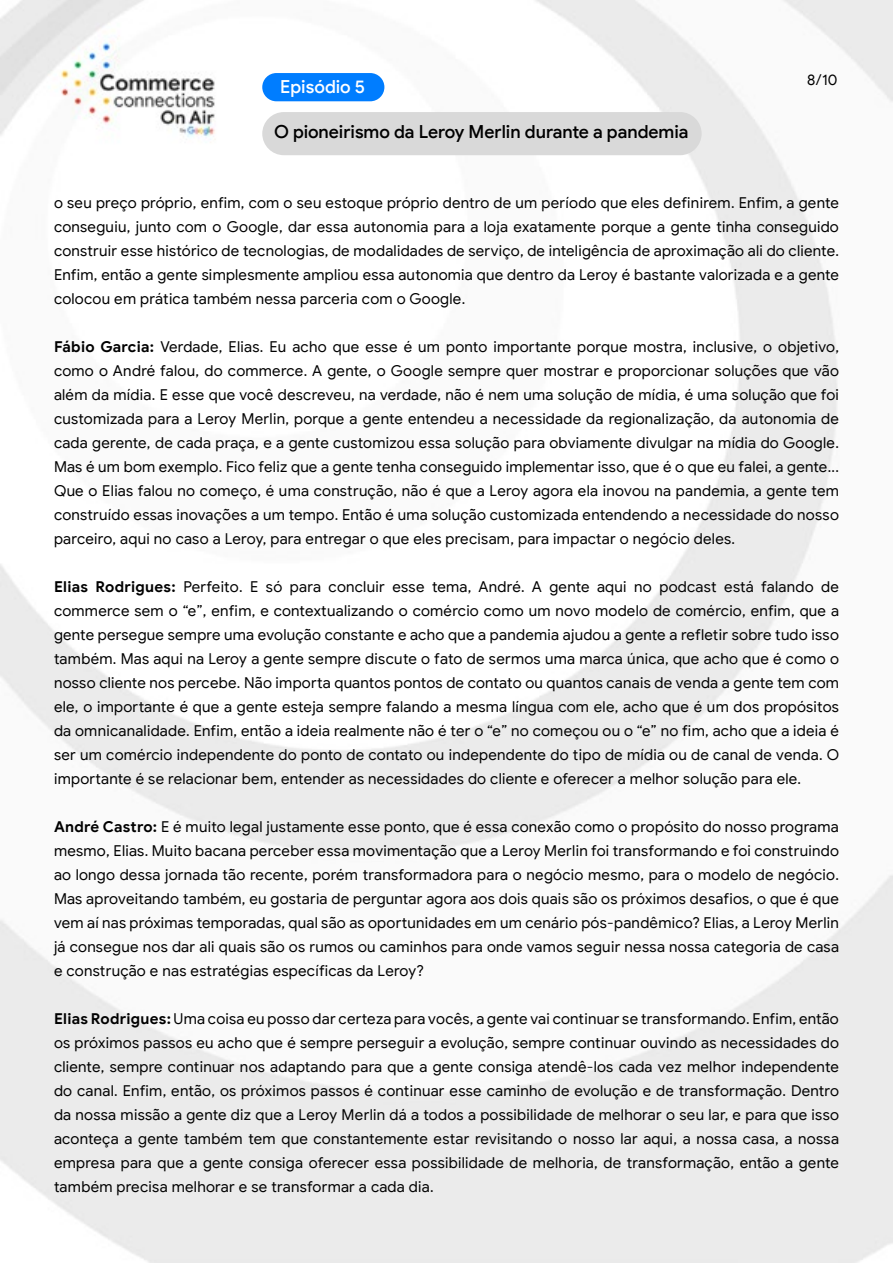
<style>
.page{position:relative;width:893px;height:1263px;background:#fff}
.page>*{position:absolute;margin:0;border:0;box-sizing:border-box;transform-origin:0 0}
.t1{font:500 18px "Google Sans Display";color:#000}
.t2{font:500 18px "Google Sans Display";color:#fff}
.t3{font:15px/24px "Google Sans";letter-spacing:.015em;color:#000;text-align:justify}
.t4{font:15px "Google Sans Display";color:#000}
.s1{font-weight:700}
</style>
<div class="page">
<img style="left:0;top:0;width:893px;height:1263px">
<div style="left:262px;top:73px;width:122px;height:28px;background:#007dff;border-radius:14px"></div>
<div style="left:262px;top:112px;width:440px;height:43px;background:#d9d9d9;border-radius:22px"></div>
<p class="t2" style="left:280px;top:76px;width:86px">Episódio 5</p>
<p class="t1" style="left:274px;top:121px;width:416px">O pioneirismo da Leroy Merlin durante a pandemia</p>
<p class="t4" style="left:807px;top:70px;width:32px">8/10</p>
<p class="t3" style="left:54px;top:191px;width:786px">o seu preço próprio, enfim, com o seu estoque próprio dentro de um período que eles definirem. Enfim, a gente conseguiu, junto com o Google, dar essa autonomia para a loja exatamente porque a gente tinha conseguido construir esse histórico de tecnologias, de modalidades de serviço, de inteligência de aproximação ali do cliente.<br>Enfim, então a gente simplesmente ampliou essa autonomia que dentro da Leroy é bastante valorizada e a gente colocou em prática também nessa parceria com o Google.</p>
<p class="t3" style="left:54px;top:335px;width:786px"><span class="s1">Fábio Garcia:</span> Verdade, Elias. Eu acho que esse é um ponto importante porque mostra, inclusive, o objetivo, como o André falou, do commerce. A gente, o Google sempre quer mostrar e proporcionar soluções que vão além da mídia. E esse que você descreveu, na verdade, não é nem uma solução de mídia, é uma solução que foi customizada para a Leroy Merlin, porque a gente entendeu a necessidade da regionalização, da autonomia de cada gerente, de cada praça, e a gente customizou essa solução para obviamente divulgar na mídia do Google.<br>Mas é um bom exemplo. Fico feliz que a gente tenha conseguido implementar isso, que é o que eu falei, a gente...<br>Que o Elias falou no começo, é uma construção, não é que a Leroy agora ela inovou na pandemia, a gente tem construído essas inovações a um tempo. Então é uma solução customizada entendendo a necessidade do nosso parceiro, aqui no caso a Leroy, para entregar o que eles precisam, para impactar o negócio deles.</p>
<p class="t3" style="left:54px;top:575px;width:787px"><span class="s1">Elias Rodrigues:</span> Perfeito. E só para concluir esse tema, André. A gente aqui no podcast está falando de commerce sem o “e”, enfim, e contextualizando o comércio como um novo modelo de comércio, enfim, que a gente persegue sempre uma evolução constante e acho que a pandemia ajudou a gente a refletir sobre tudo isso também. Mas aqui na Leroy a gente sempre discute o fato de sermos uma marca única, que acho que é como o nosso cliente nos percebe. Não importa quantos pontos de contato ou quantos canais de venda a gente tem com ele, o importante é que a gente esteja sempre falando a mesma língua com ele, acho que é um dos propósitos da omnicanalidade. Enfim, então a ideia realmente não é ter o “e” no começou ou o “e” no fim, acho que a ideia é ser um comércio independente do ponto de contato ou independente do tipo de mídia ou de canal de venda. O importante é se relacionar bem, entender as necessidades do cliente e oferecer a melhor solução para ele.</p>
<p class="t3" style="left:54px;top:815px;width:786px"><span class="s1">André Castro:</span> E é muito legal justamente esse ponto, que é essa conexão como o propósito do nosso programa mesmo, Elias. Muito bacana perceber essa movimentação que a Leroy Merlin foi transformando e foi construindo ao longo dessa jornada tão recente, porém transformadora para o negócio mesmo, para o modelo de negócio.<br>Mas aproveitando também, eu gostaria de perguntar agora aos dois quais são os próximos desafios, o que é que vem aí nas próximas temporadas, qual são as oportunidades em um cenário pós-pandêmico? Elias, a Leroy Merlin já consegue nos dar ali quais são os rumos ou caminhos para onde vamos seguir nessa nossa categoria de casa e construção e nas estratégias específicas da Leroy?</p>
<p class="t3" style="left:54px;top:1007px;width:787px"><span class="s1">Elias Rodrigues:</span> Uma coisa eu posso dar certeza para vocês, a gente vai continuar se transformando. Enfim, então os próximos passos eu acho que é sempre perseguir a evolução, sempre continuar ouvindo as necessidades do cliente, sempre continuar nos adaptando para que a gente consiga atendê-los cada vez melhor independente do canal. Enfim, então, os próximos passos é continuar esse caminho de evolução e de transformação. Dentro da nossa missão a gente diz que a Leroy Merlin dá a todos a possibilidade de melhorar o seu lar, e para que isso aconteça a gente também tem que constantemente estar revisitando o nosso lar aqui, a nossa casa, a nossa empresa para que a gente consiga oferecer essa possibilidade de melhoria, de transformação, então a gente também precisa melhorar e se transformar a cada dia.</p>
</div>
